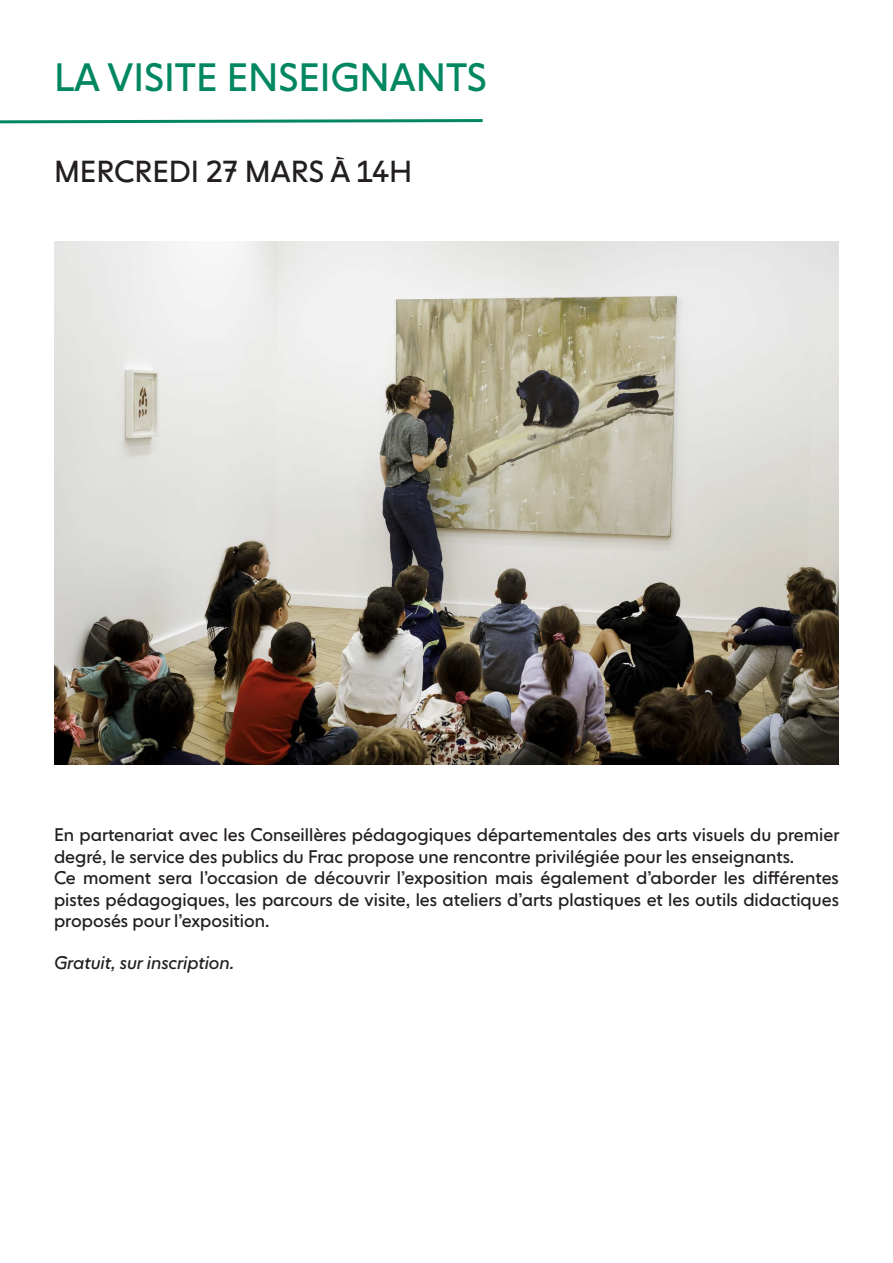
<style>
.page{position:relative;width:893px;height:1263px;background:#fff}
.page>*{position:absolute;margin:0;border:0;box-sizing:border-box;transform-origin:0 0}
.t1{font:39px "NEXT Book";color:#008761}
.t2{font:30px "NEXT Book";color:#231f20}
.t3{font:18px/21.6px "NEXT Book";color:#231f20}
.t4{font:italic 18px "NEXT Book";color:#231f20}
</style>
<div class="page">
<svg style="left:0;top:119px;width:483px;height:5px"></svg>
<img style="left:54px;top:242px;width:785px;height:523px">
<p class="t1" style="left:54px;top:54px;width:435px">LA VISITE ENSEIGNANTS</p>
<p class="t2" style="left:54px;top:153px;width:360px">MERCREDI 27 MARS À 14H</p>
<p class="t3" style="left:54px;top:824px;width:787px">En partenariat avec les Conseillères pédagogiques départementales des arts visuels du premier degré, le service des publics du Frac propose une rencontre privilégiée pour les enseignants.</p>
<p class="t3" style="left:54px;top:867px;width:786px;text-align:justify">Ce moment sera l’occasion de découvrir l’exposition mais également d’aborder les différentes pistes pédagogiques, les parcours de visite, les ateliers d’arts plastiques et les outils didactiques proposés pour l’exposition.</p>
<p class="t4" style="left:54px;top:952px;width:182px">Gratuit, sur inscription.</p>
</div>
